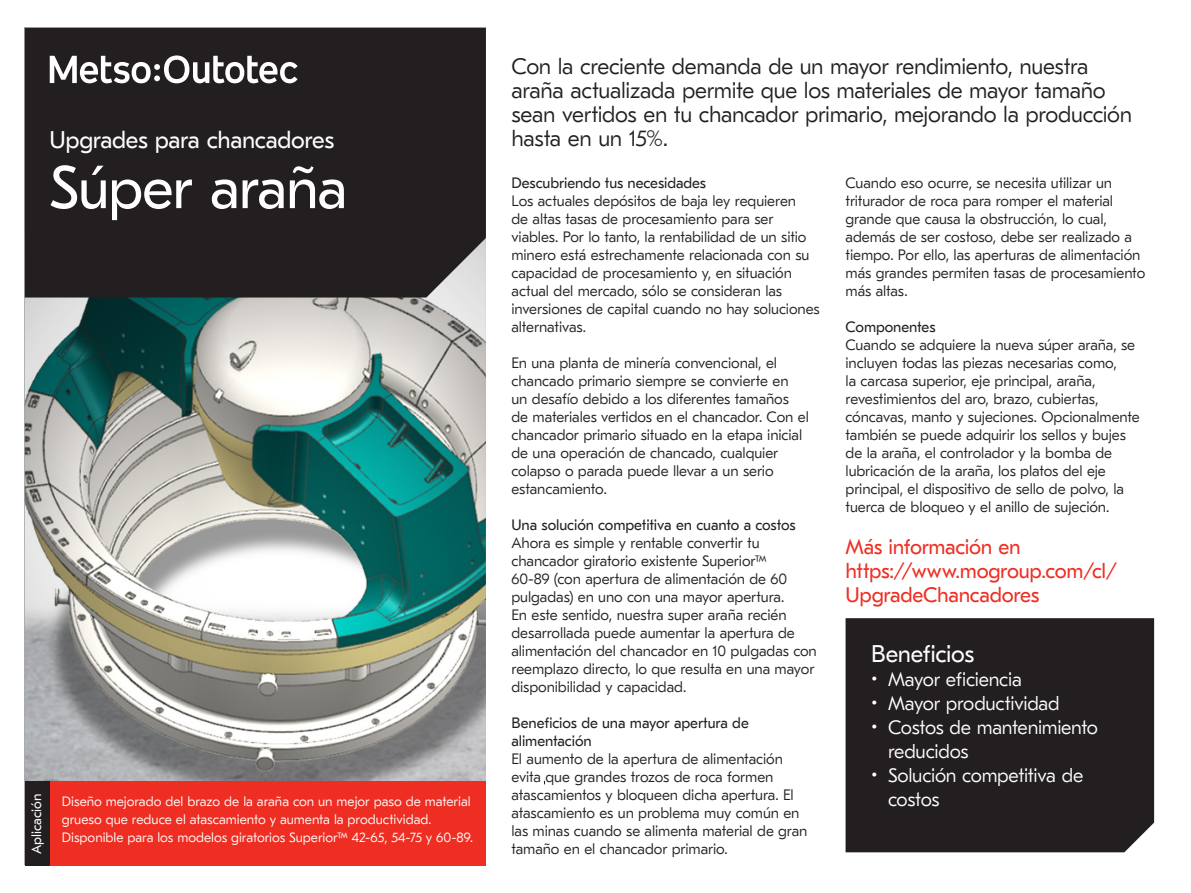
<style>
.page{position:relative;width:1191px;height:893px;background:#fff}
.page>*{position:absolute;margin:0;border:0;box-sizing:border-box;transform-origin:0 0}
.Headline__40_40_Regu{font:60px "GT Eesti Pro Text";letter-spacing:-.025em;color:#fff}
.Subheading__16_20_Re{font:24px "GT Eesti Pro Text";letter-spacing:-.015em;color:#fff}
.Benefits_headline__1{font:24px "GT Eesti Pro Text";letter-spacing:-.015em;color:#fff}
.Ingress_text__16_20{font:300 22.5px/24px "GT Eesti Pro Text";letter-spacing:-.015em;color:#231f20}
.Highlight_text__Oran{font:21px/24px "GT Eesti Pro Text";letter-spacing:-.015em;color:#ee2e22}
.t1{font:300 19.5px/24px "GT Eesti Pro Text";letter-spacing:-.015em;color:#fff}
.Body_text__9_12_Ligh{font:300 15px/18px "GT Eesti Pro Text";letter-spacing:-.005em;color:#231f20}
.Application__9_12_Li{font:300 13.5px/18px "GT Eesti Pro Text";color:#fff}
.Application__9_12_Li-2{font:13.5px "GT Eesti Pro Text";color:#fff}
.s1{font-weight:400}
</style>
<div class="page">
<img style="left:25px;top:298px;width:461px;height:483px">
<div style="left:25px;top:28px;width:461px;height:270px;background:#231f20"></div>
<svg style="left:50px;top:55px;width:247px;height:28px"></svg>
<div style="left:49px;top:781px;width:437px;height:84px;background:#ee2e22"></div>
<div style="left:25px;top:781px;width:25px;height:84px;background:#231f20"></div>
<div style="left:845px;top:618px;width:309px;height:234px;background:#231f20"></div>
<p class="Subheading__16_20_Re" style="left:49px;top:127px;width:286px">Upgrades para chancadores</p>
<p class="Headline__40_40_Regu" style="left:49px;top:154px;width:300px">Súper araña</p>
<p class="Application__9_12_Li-2" style="left:29px;top:854px;width:62px;rotate:-90deg">Aplicación</p>
<p class="Application__9_12_Li" style="left:62px;top:792px;width:412px">Diseño mejorado del brazo de la araña con un mejor paso de material grueso que reduce el atascamiento y aumenta la productividad.<br>Disponible para los modelos giratorios Superior™ 42-65, 54-75 y 60-89.</p>
<p class="Ingress_text__16_20" style="left:511px;top:55px;width:578px">Con la creciente demanda de un mayor rendimiento, nuestra</p>
<p class="Ingress_text__16_20" style="left:511px;top:79px;width:622px">araña actualizada permite que los materiales de mayor tamaño sean vertidos en tu chancador primario, mejorando la producción hasta en un 15%.</p>
<p class="Body_text__9_12_Ligh" style="left:511px;top:174px;width:310px"><span class="s1">Descubriendo tus necesidades<br></span>Los actuales depósitos de baja ley requieren<br>de altas tasas de procesamiento para ser viables. Por lo tanto, la rentabilidad de un sitio minero está estrechamente relacionada con su capacidad de procesamiento y, en situación actual del mercado, sólo se consideran las inversiones de capital cuando no hay soluciones alternativas.</p>
<p class="Body_text__9_12_Ligh" style="left:511px;top:354px;width:299px">En una planta de minería convencional, el chancado primario siempre se convierte en<br>un desafío debido a los diferentes tamaños de materiales vertidos en el chancador. Con el chancador primario situado en la etapa inicial de una operación de chancado, cualquier colapso o parada puede llevar a un serio estancamiento.</p>
<p class="Body_text__9_12_Ligh" style="left:511px;top:516px;width:307px"><span class="s1">Una solución competitiva en cuanto a costos </span>Ahora es simple y rentable convertir tu chancador giratorio existente Superior™<br>60-89 (con apertura de alimentación de 60 pulgadas) en uno con una mayor apertura.<br>En este sentido, nuestra super araña recién desarrollada puede aumentar la apertura de alimentación del chancador en 10 pulgadas con reemplazo directo, lo que resulta en una mayor disponibilidad y capacidad.</p>
<p class="Body_text__9_12_Ligh" style="left:511px;top:714px;width:297px"><span class="s1">Beneficios de una mayor apertura de alimentación<br></span>El aumento de la apertura de alimentación evita que grandes trozos de roca formen atascamientos y bloqueen dicha apertura. El atascamiento es un problema muy común en las minas cuando se alimenta material de gran tamaño en el chancador primario.</p>
<p class="Body_text__9_12_Ligh" style="left:845px;top:174px;width:301px">Cuando eso ocurre, se necesita utilizar un triturador de roca para romper el material grande que causa la obstrucción, lo cual, además de ser costoso, debe ser realizado a tiempo. Por ello, las aperturas de alimentación más grandes permiten tasas de procesamiento más altas.</p>
<p class="Body_text__9_12_Ligh" style="left:845px;top:318px;width:296px"><span class="s1">Componentes<br></span>Cuando se adquiere la nueva súper araña, se incluyen todas las piezas necesarias como,<br>la carcasa superior, eje principal, araña, revestimientos del aro, brazo, cubiertas, cóncavas, manto y sujeciones. Opcionalmente también se puede adquirir los sellos y bujes de la araña, el controlador y la bomba de lubricación de la araña, los platos del eje principal, el dispositivo de sello de polvo, la tuerca de bloqueo y el anillo de sujeción.</p>
<p class="Highlight_text__Oran" style="left:845px;top:535px;width:177px">Más información en</p>
<p class="Highlight_text__Oran" style="left:845px;top:559px;width:273px">https://www.mogroup.com/cl/<br>UpgradeChancadores</p>
<p class="Benefits_headline__1" style="left:871px;top:640px;width:105px">Beneficios</p>
<p class="t1" style="left:871px;top:667px;width:152px">• Mayor eficiencia</p>
<p class="t1" style="left:871px;top:691px;width:190px">• Mayor productividad</p>
<p class="t1" style="left:888px;top:715px;width:211px;text-indent:-17px">• Costos de mantenimiento reducidos</p>
<p class="t1" style="left:888px;top:763px;width:197px;text-indent:-17px">• Solución competitiva de costos</p>
</div>
